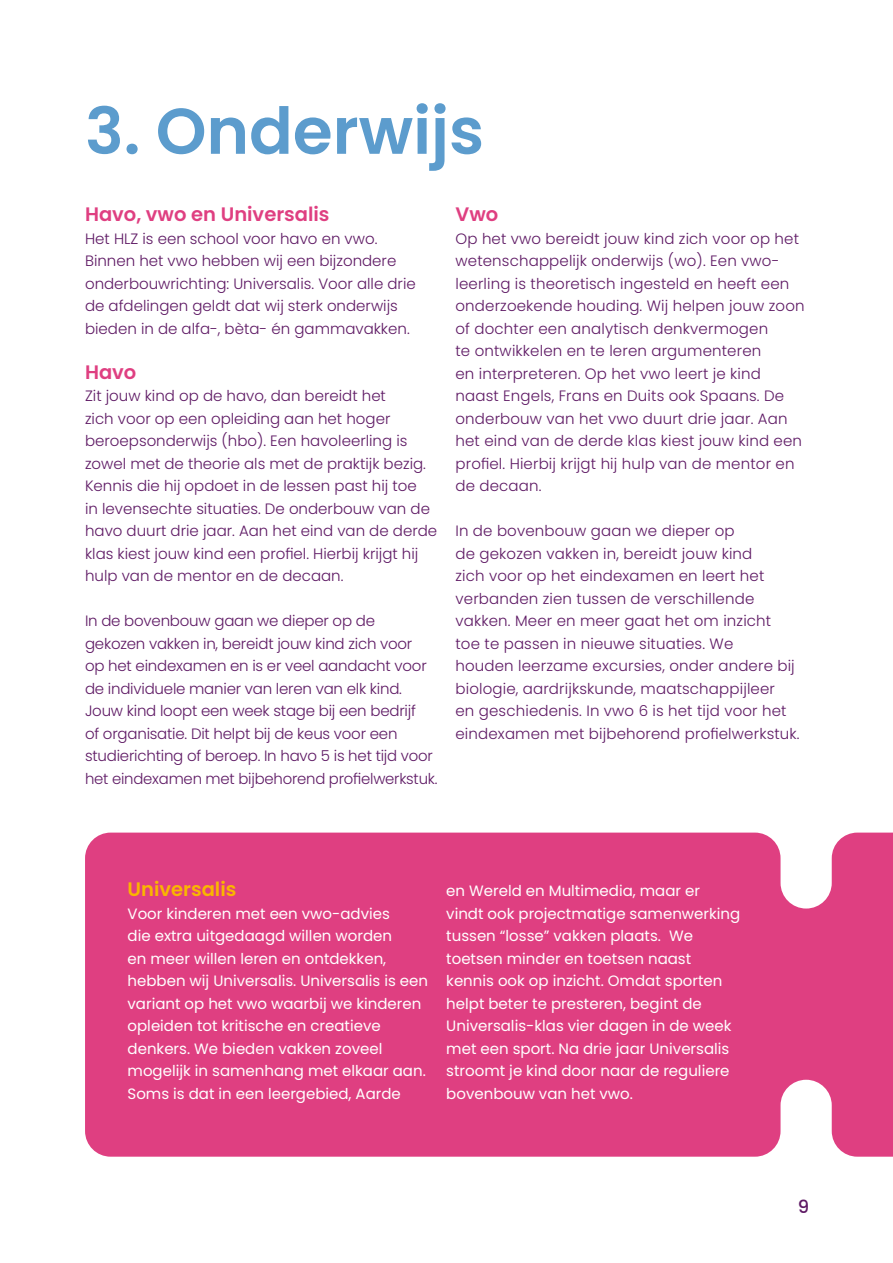
<style>
.page{position:relative;width:893px;height:1263px;background:#fff}
.page>*{position:absolute;margin:0;border:0;box-sizing:border-box;transform-origin:0 0}
.Kopje{font:600 64.5px "Poppins";color:#5c9ccd}
.Kopje-2{font:600 19.5px "Poppins";color:#df3f81}
.Kopje-3{font:600 19.5px "Poppins";color:#fab600}
.t1{font:500 18px "Poppins";color:#5e1964}
.Kopje-4{font:300 15px/22.5px "Poppins";color:#5e1964}
.Kopje-5{font:15px/22.5px "Poppins";color:#fff}
</style>
<div class="page">
<div style="left:85px;top:832px;width:808px;height:325px;background:#df3f81"></div>
<p class="Kopje" style="left:85px;top:94px;width:401px">3. Onderwijs</p>
<p class="Kopje-2" style="left:85px;top:203px;width:246px">Havo, vwo en Universalis</p>
<p class="Kopje-4" style="left:85px;top:227px;width:332px">Het HLZ is een school voor havo en vwo.<br>Binnen het vwo hebben wij een bijzondere onderbouwrichting: Universalis. Voor alle drie de afdelingen geldt dat wij sterk onderwijs bieden in de alfa-, bèta- én gammavakken.</p>
<p class="Kopje-2" style="left:85px;top:361px;width:53px">Havo</p>
<p class="Kopje-4" style="left:85px;top:385px;width:354px">Zit jouw kind op de havo, dan bereidt het<br>zich voor op een opleiding aan het hoger beroepsonderwijs (hbo). Een havoleerling is zowel met de theorie als met de praktijk bezig.<br>Kennis die hij opdoet in de lessen past hij toe<br>in levensechte situaties. De onderbouw van de havo duurt drie jaar. Aan het eind van de derde klas kiest jouw kind een profiel. Hierbij krijgt hij hulp van de mentor en de decaan.</p>
<p class="Kopje-4" style="left:85px;top:610px;width:354px">In de bovenbouw gaan we dieper op de gekozen vakken in, bereidt jouw kind zich voor<br>op het eindexamen en is er veel aandacht voor de individuele manier van leren van elk kind.<br>Jouw kind loopt een week stage bij een bedrijf<br>of organisatie. Dit helpt bij de keus voor een studierichting of beroep. In havo 5 is het tijd voor het eindexamen met bijbehorend profielwerkstuk.</p>
<p class="Kopje-2" style="left:455px;top:203px;width:44px">Vwo</p>
<p class="Kopje-4" style="left:455px;top:227px;width:351px">Op het vwo bereidt jouw kind zich voor op het wetenschappelijk onderwijs (wo). Een vwo&shy;leerling is theoretisch ingesteld en heeft een onderzoekende houding. Wij helpen jouw zoon of dochter een analytisch denkvermogen<br>te ontwikkelen en te leren argumenteren<br>en interpreteren. Op het vwo leert je kind naast Engels, Frans en Duits ook Spaans. De onderbouw van het vwo duurt drie jaar. Aan het eind van de derde klas kiest jouw kind een profiel. Hierbij krijgt hij hulp van de mentor en de decaan.</p>
<p class="Kopje-4" style="left:455px;top:520px;width:346px">In de bovenbouw gaan we dieper op<br>de gekozen vakken in, bereidt jouw kind<br>zich voor op het eindexamen en leert het verbanden zien tussen de verschillende vakken. Meer en meer gaat het om inzicht<br>toe te passen in nieuwe situaties. We<br>houden leerzame excursies, onder andere bij biologie, aardrijkskunde, maatschappijleer<br>en geschiedenis. In vwo 6 is het tijd voor het eindexamen met bijbehorend profielwerkstuk.</p>
<p class="Kopje-3" style="left:128px;top:878px;width:110px">Universalis</p>
<p class="Kopje-5" style="left:128px;top:902px;width:302px">Voor kinderen met een vwo-advies<br>die extra uitgedaagd willen worden<br>en meer willen leren en ontdekken, hebben wij Universalis. Universalis is een variant op het vwo waarbij we kinderen opleiden tot kritische en creatieve denkers. We bieden vakken zoveel mogelijk in samenhang met elkaar aan.<br>Soms is dat in een leergebied, Aarde</p>
<p class="Kopje-5" style="left:446px;top:880px;width:296px">en Wereld en Multimedia, maar er vindt ook projectmatige samenwerking tussen “losse” vakken plaats. We toetsen minder en toetsen naast kennis ook op inzicht. Omdat sporten helpt beter te presteren, begint de Universalis-klas vier dagen in de week met een sport. Na drie jaar Universalis stroomt je kind door naar de reguliere bovenbouw van het vwo.</p>
<p class="t1" style="left:798px;top:1196px;width:13px">9</p>
</div>
